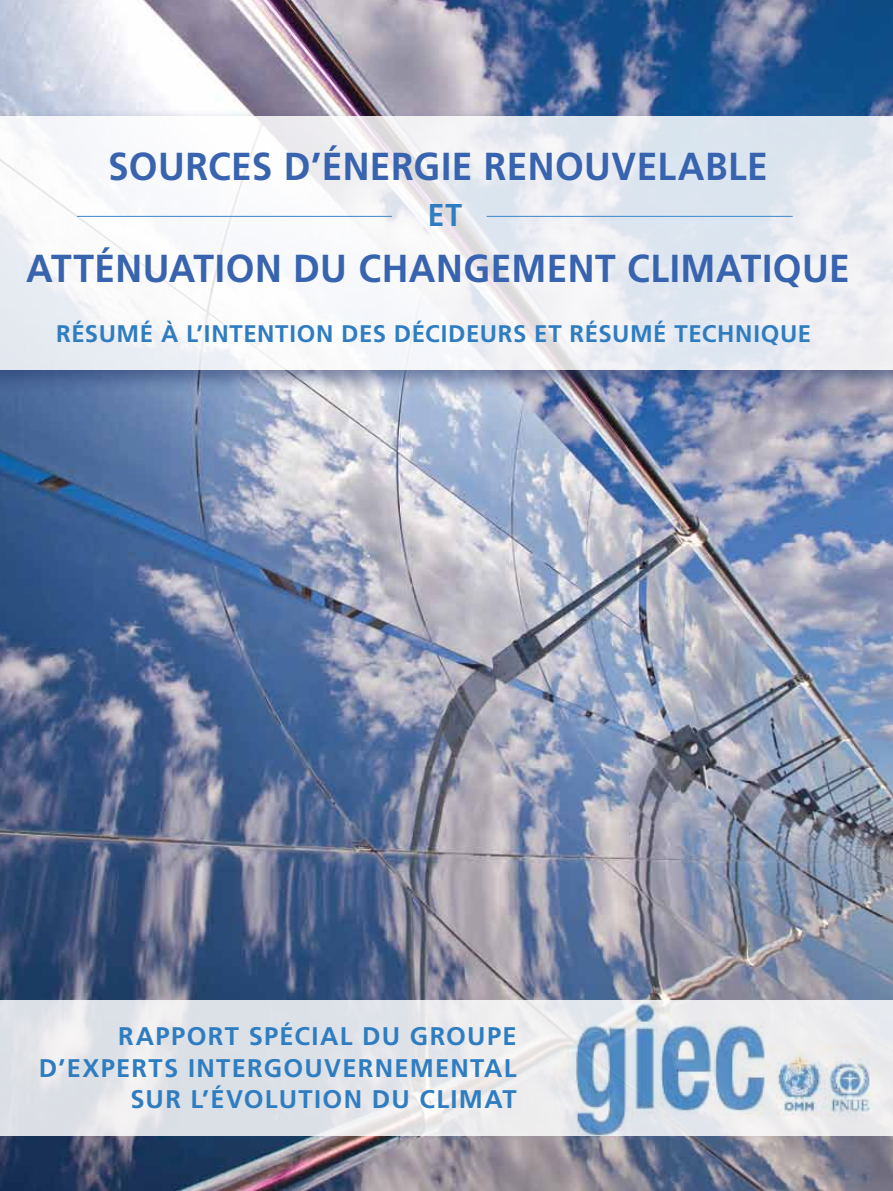
<style>
.page{position:relative;width:893px;height:1191px;background:#fff}
.page>*{position:absolute;margin:0;border:0;box-sizing:border-box;transform-origin:0 0}
.t1{font:700 39px "Frutiger LT Pro";letter-spacing:.01em;color:#3763af;scale:.95 1}
.t2{font:700 31.5px "Frutiger LT Pro";color:#2f7dc1;scale:.95 1}
.t3{font:700 25.5px/31.5px "Frutiger LT Pro";letter-spacing:.05em;color:#2f7dc1;text-align:right}
.t4{font:700 24px "Frutiger LT Pro";letter-spacing:.025em;color:#2f7dc1}
</style>
<div class="page">
<img style="left:0;top:0;width:893px;height:1191px">
<div style="left:0;top:109px;width:893px;height:285px;background:#23376d;opacity:.65"></div>
<svg style="left:0;top:116px;width:893px;height:254px;fill:#f2f1f5"></svg>
<svg style="left:0;top:1000px;width:159px;height:135px;fill:#e0e3e7"></svg>
<img style="left:159px;top:1000px;width:734px;height:135px">
<hr style="left:77px;top:216px;width:315px;height:1px;background:#5091cd">
<hr style="left:487px;top:216px;width:306px;height:1px;background:#5091cd">
<h1 class="t1" style="left:108px;top:143px;width:696px">SOURCES D’ÉNERGIE RENOUVELABLE</h1>
<p class="t2" style="left:428px;top:197px;width:37px">ET</p>
<h1 class="t1" style="left:26px;top:245px;width:868px">ATTÉNUATION DU CHANGEMENT CLIMATIQUE</h1>
<p class="t4" style="left:56px;top:319px;width:756px">RÉSUMÉ À L’INTENTION DES DÉCIDEURS ET RÉSUMÉ TECHNIQUE</p>
<p class="t3" style="left:39px;top:1020px;width:479px">RAPPORT SPÉCIAL DU GROUPE<br>D’EXPERTS INTERGOUVERNEMENTAL<br>SUR L’ÉVOLUTION DU CLIMAT</p>
</div>
